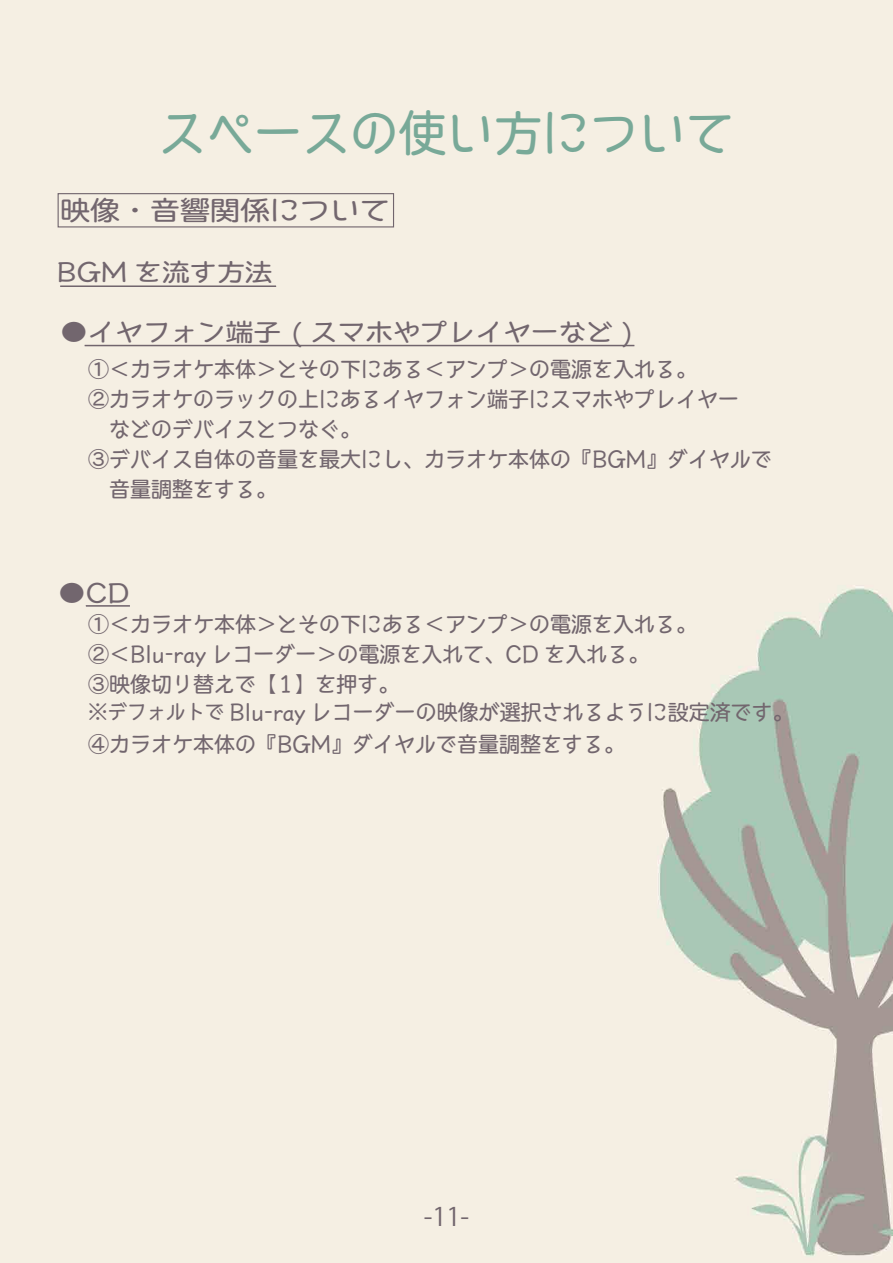
<style>
.page{position:relative;width:893px;height:1263px;background:#fff}
.page>*{position:absolute;margin:0;border:0;box-sizing:border-box;transform-origin:0 0}
.t1{font:500 48px "TB Cine R Go Std";color:#78a998}
.t2{font:500 26.1px "TB Cine R Go Std";color:#72666e;scale:1.15 1}
.t3{font:25.5px "Koz Go Pr 6 N";color:#72666d}
.t4{font:500 24px "TB Cine R Go Std";color:#72666e;scale:1.15 1}
.t5{font:500 21px/30px "TB Cine R Go Std";color:#72666e}
.s1{font-size:19.5px}
</style>
<div class="page">
<img style="left:0;top:0;width:893px;height:1263px">
<div style="left:58px;top:193px;width:336px;height:34px;border:1px solid #71656d"></div>
<hr style="left:60px;top:285px;width:216px;height:2px;background:#71656d">
<hr style="left:85px;top:345px;width:549px;height:1px;background:#71656d">
<hr style="left:86px;top:605px;width:44px;height:2px;background:#71656d">
<h1 class="t1" style="left:158px;top:91px;width:578px">スペースの使い方について</h1>
<p class="t2" style="left:60px;top:187px;width:288px">映像・音響関係について</p>
<p class="t4" style="left:57px;top:250px;width:189px">BGM を流す方法</p>
<p class="t4" style="left:60px;top:311px;width:502px">●イヤフォン端子 ( スマホやプレイヤーなど )</p>
<p class="t5" style="left:88px;top:353px;width:685px">①＜カラオケ本体＞とその下にある＜アンプ＞の電源を入れる。<br>②カラオケのラックの上にあるイヤフォン端子にスマホやプレイヤー<br>　などのデバイスとつなぐ。<br>③デバイス自体の音量を最大にし、カラオケ本体の『BGM』ダイヤルで　音量調整をする。</p>
<p class="t4" style="left:58px;top:572px;width:64px">●CD</p>
<p class="t5" style="left:88px;top:608px;width:611px">①＜カラオケ本体＞とその下にある＜アンプ＞の電源を入れる。<br>②＜Blu-ray レコーダー＞の電源を入れて、CD を入れる。<br>③映像切り替えで【1】を押す。</p>
<p class="t5" style="left:88px;top:728px;width:538px">④カラオケ本体の『BGM』ダイヤルで音量調整をする。</p>
<p class="t5" style="left:88px;top:696px;width:707px"><span class="s1">※デフォルトで</span> Blu-ray レコーダーの映像が選択されるように設定済です。</p>
<p class="t3" style="left:424px;top:1202px;width:47px">-11-</p>
</div>
